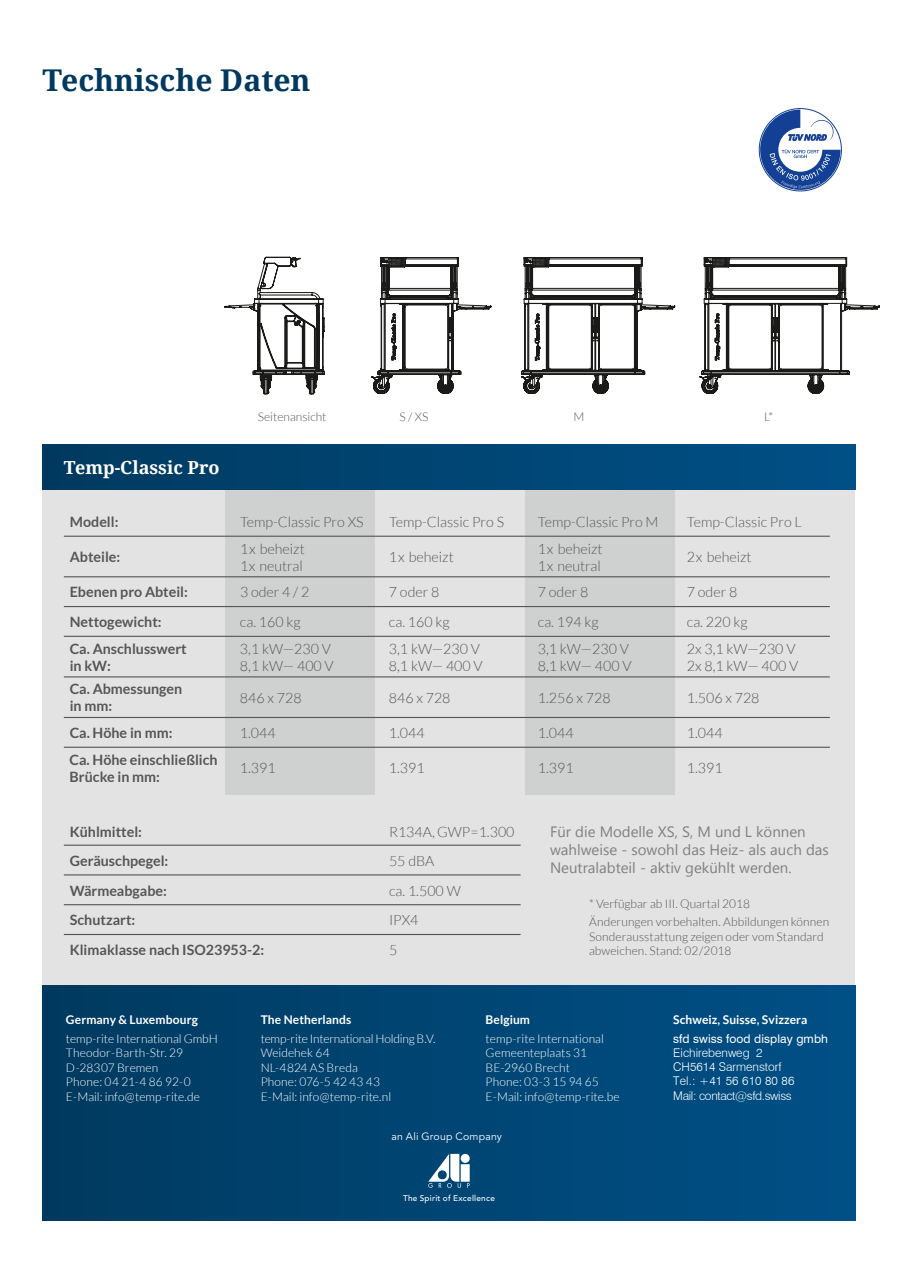
<style>
.page{position:relative;width:898px;height:1263px;background:#fff}
.page>*{position:absolute;margin:0;border:0;box-sizing:border-box;transform-origin:0 0}
.t1{font:700 30px "Droid Serif";color:#00395f}
.t2{font:700 18px "Droid Serif";color:#fff}
.t3{font:15px/18px "Leelawadee UI";color:#808080}
.t4{font:300 14.25px/17.1px "Lato";color:#565656}
.t5{font:700 14.25px/17.1px "Lato";color:#565656}
.t6{font:300 12px/14.4px "Lato";color:#fff}
.t7{font:300 12px/18.6px "Lato";letter-spacing:.005em;color:#565656}
.t8{font:300 12px/14.4px "Swiss 721 BT";color:#fff}
.t9{font:700 12px "Lato";letter-spacing:.005em;color:#fff}
.t10{font:12px "Swiss 721 BT";letter-spacing:.005em;color:#fff}
.t11{font:10.5px "Avenir LT Std";letter-spacing:.02em;color:#fff}
.t12{font:500 8.25px "Avenir LT Std";letter-spacing:.03em;color:#fff}
</style>
<div class="page">
<div style="left:43px;top:985px;width:812px;height:235px;background:linear-gradient(to right,#003a60,#005087)"></div>
<div style="left:43px;top:489px;width:812px;height:496px;background:#e3e3e3"></div>
<div style="left:225px;top:489px;width:150px;height:306px;background:#cfd0d0"></div>
<div style="left:524px;top:489px;width:150px;height:306px;background:#cfd0d0"></div>
<svg style="left:371px;top:257px;width:120px;height:137px"></svg>
<img style="left:389px;top:258px;width:15px;height:8px">
<svg style="left:521px;top:257px;width:155px;height:137px"></svg>
<img style="left:533px;top:258px;width:15px;height:8px">
<svg style="left:224px;top:257px;width:101px;height:137px"></svg>
<svg style="left:699px;top:257px;width:181px;height:137px"></svg>
<img style="left:713px;top:258px;width:15px;height:8px">
<div style="left:43px;top:445px;width:812px;height:44px;background:linear-gradient(to right,#003a60,#005087)"></div>
<hr style="left:64px;top:536px;width:170px;height:1px;background:#565656">
<hr style="left:234px;top:536px;width:149px;height:1px;background:#565656">
<hr style="left:383px;top:536px;width:148px;height:1px;background:#565656">
<hr style="left:531px;top:536px;width:149px;height:1px;background:#565656">
<hr style="left:680px;top:536px;width:149px;height:1px;background:#565656">
<hr style="left:64px;top:576px;width:170px;height:1px;background:#565656">
<hr style="left:234px;top:576px;width:149px;height:1px;background:#565656">
<hr style="left:383px;top:576px;width:148px;height:1px;background:#565656">
<hr style="left:531px;top:576px;width:149px;height:1px;background:#565656">
<hr style="left:680px;top:576px;width:149px;height:1px;background:#565656">
<hr style="left:64px;top:606px;width:170px;height:1px;background:#565656">
<hr style="left:234px;top:606px;width:149px;height:1px;background:#565656">
<hr style="left:383px;top:606px;width:148px;height:1px;background:#565656">
<hr style="left:531px;top:606px;width:149px;height:1px;background:#565656">
<hr style="left:680px;top:606px;width:149px;height:1px;background:#565656">
<hr style="left:64px;top:636px;width:170px;height:1px;background:#565656">
<hr style="left:234px;top:636px;width:149px;height:1px;background:#565656">
<hr style="left:383px;top:636px;width:148px;height:1px;background:#565656">
<hr style="left:531px;top:636px;width:149px;height:1px;background:#565656">
<hr style="left:680px;top:636px;width:149px;height:1px;background:#565656">
<hr style="left:64px;top:676px;width:170px;height:1px;background:#565656">
<hr style="left:234px;top:676px;width:149px;height:1px;background:#565656">
<hr style="left:383px;top:676px;width:148px;height:1px;background:#565656">
<hr style="left:531px;top:676px;width:149px;height:1px;background:#565656">
<hr style="left:680px;top:676px;width:149px;height:1px;background:#565656">
<hr style="left:64px;top:717px;width:170px;height:1px;background:#565656">
<hr style="left:234px;top:717px;width:149px;height:1px;background:#565656">
<hr style="left:383px;top:717px;width:148px;height:1px;background:#565656">
<hr style="left:531px;top:717px;width:149px;height:1px;background:#565656">
<hr style="left:680px;top:717px;width:149px;height:1px;background:#565656">
<hr style="left:64px;top:747px;width:170px;height:1px;background:#565656">
<hr style="left:234px;top:747px;width:149px;height:1px;background:#565656">
<hr style="left:383px;top:747px;width:148px;height:1px;background:#565656">
<hr style="left:531px;top:747px;width:149px;height:1px;background:#565656">
<hr style="left:680px;top:747px;width:149px;height:1px;background:#565656">
<hr style="left:64px;top:845px;width:319px;height:1px;background:#565656">
<hr style="left:383px;top:845px;width:137px;height:1px;background:#565656">
<hr style="left:64px;top:874px;width:319px;height:1px;background:#565656">
<hr style="left:383px;top:874px;width:137px;height:1px;background:#565656">
<hr style="left:64px;top:904px;width:319px;height:1px;background:#565656">
<hr style="left:383px;top:904px;width:137px;height:1px;background:#565656">
<hr style="left:64px;top:934px;width:319px;height:1px;background:#565656">
<hr style="left:383px;top:934px;width:137px;height:1px;background:#565656">
<div style="left:460px;top:1154px;width:9px;height:9px;background:#fff;border-radius:50%"></div>
<div style="left:460px;top:1164px;width:9px;height:18px;background:#fff"></div>
<svg style="left:428px;top:1154px;width:33px;height:34px"></svg>
<svg style="left:759px;top:110px;width:81px;height:80px"></svg>
<h1 class="t1" style="left:43px;top:59px;width:269px">Technische Daten</h1>
<p class="t7" style="left:258px;top:407px;width:70px">Seitenansicht</p>
<p class="t7" style="left:399px;top:407px;width:30px">S / XS</p>
<p class="t7" style="left:573px;top:407px;width:12px">M</p>
<p class="t7" style="left:763px;top:407px;width:11px">L*</p>
<p class="t2" style="left:64px;top:455px;width:157px">Temp-Classic Pro</p>
<p class="t5" style="left:70px;top:513px;width:50px">Modell:</p>
<p class="t4" style="left:240px;top:513px;width:125px">Temp-Classic Pro XS</p>
<p class="t4" style="left:389px;top:513px;width:116px">Temp-Classic Pro S</p>
<p class="t4" style="left:537px;top:513px;width:122px">Temp-Classic Pro M</p>
<p class="t4" style="left:686px;top:513px;width:116px">Temp-Classic Pro L</p>
<p class="t5" style="left:70px;top:548px;width:52px">Abteile:</p>
<p class="t4" style="left:240px;top:540px;width:66px">1 x beheizt<br>1 x neutral</p>
<p class="t4" style="left:389px;top:549px;width:66px">1 x beheizt</p>
<p class="t4" style="left:537px;top:540px;width:66px">1 x beheizt<br>1 x neutral</p>
<p class="t4" style="left:686px;top:549px;width:66px">2 x beheizt</p>
<p class="t5" style="left:70px;top:583px;width:120px">Ebenen pro Abteil:</p>
<p class="t4" style="left:240px;top:584px;width:71px">3 oder 4 / 2</p>
<p class="t4" style="left:389px;top:584px;width:52px">7 oder 8</p>
<p class="t4" style="left:537px;top:584px;width:52px">7 oder 8</p>
<p class="t4" style="left:686px;top:584px;width:52px">7 oder 8</p>
<p class="t5" style="left:70px;top:613px;width:93px">Nettogewicht:</p>
<p class="t4" style="left:240px;top:614px;width:62px">ca. 160 kg</p>
<p class="t4" style="left:389px;top:614px;width:62px">ca. 160 kg</p>
<p class="t4" style="left:537px;top:614px;width:62px">ca. 194 kg</p>
<p class="t4" style="left:686px;top:614px;width:62px">ca. 220 kg</p>
<p class="t5" style="left:70px;top:640px;width:118px">Ca. Anschlusswert in kW:</p>
<p class="t4" style="left:240px;top:640px;width:95px">3,1 kW—230 V<br>8,1 kW— 400 V</p>
<p class="t4" style="left:389px;top:640px;width:95px">3,1 kW—230 V<br>8,1 kW— 400 V</p>
<p class="t4" style="left:537px;top:640px;width:95px">3,1 kW—230 V<br>8,1 kW— 400 V</p>
<p class="t4" style="left:686px;top:640px;width:113px">2x 3,1 kW—230 V<br>2x 8,1 kW— 400 V</p>
<p class="t5" style="left:70px;top:680px;width:114px">Ca. Abmessungen in mm:</p>
<p class="t4" style="left:240px;top:689px;width:63px">846 x 728</p>
<p class="t4" style="left:389px;top:689px;width:63px">846 x 728</p>
<p class="t4" style="left:537px;top:689px;width:74px">1.256 x 728</p>
<p class="t4" style="left:686px;top:689px;width:74px">1.506 x 728</p>
<p class="t5" style="left:70px;top:724px;width:104px">Ca. Höhe in mm:</p>
<p class="t4" style="left:240px;top:724px;width:37px">1.044</p>
<p class="t4" style="left:388px;top:724px;width:37px">1.044</p>
<p class="t4" style="left:537px;top:724px;width:37px">1.044</p>
<p class="t4" style="left:686px;top:724px;width:37px">1.044</p>
<p class="t5" style="left:70px;top:751px;width:149px">Ca. Höhe einschließlich<br>Brücke in mm:</p>
<p class="t4" style="left:240px;top:760px;width:37px">1.391</p>
<p class="t4" style="left:388px;top:760px;width:37px">1.391</p>
<p class="t4" style="left:537px;top:760px;width:37px">1.391</p>
<p class="t4" style="left:686px;top:760px;width:37px">1.391</p>
<p class="t5" style="left:70px;top:823px;width:74px">Kühlmittel:</p>
<p class="t4" style="left:389px;top:823px;width:127px">R134A, GWP=1.300</p>
<p class="t5" style="left:70px;top:852px;width:100px">Geräuschpegel:</p>
<p class="t4" style="left:389px;top:852px;width:47px">55 dBA</p>
<p class="t5" style="left:70px;top:882px;width:99px">Wärmeabgabe:</p>
<p class="t4" style="left:389px;top:882px;width:73px">ca. 1.500 W</p>
<p class="t5" style="left:70px;top:911px;width:67px">Schutzart:</p>
<p class="t4" style="left:389px;top:912px;width:31px">IPX4</p>
<p class="t5" style="left:70px;top:941px;width:196px">Klimaklasse nach ISO23953-2:</p>
<p class="t4" style="left:389px;top:941px;width:10px">5</p>
<p class="t3" style="left:550px;top:822px;width:280px">Für die Modelle XS, S, M und L können wahlweise - sowohl das Heiz- als auch das<br>Neutralabteil - aktiv gekühlt werden.</p>
<p class="t7" style="left:588px;top:894px;width:241px">* Verfügbar ab III. Quartal 2018<br>Änderungen vorbehalten. Abbildungen können</p>
<p class="t7" style="left:588px;top:929px;width:236px;line-height:14.4px">Sonderausstattung zeigen oder vom Standard abweichen. Stand: 02/2018</p>
<p class="t9" style="left:66px;top:1013px;width:133px">Germany &amp; Luxembourg</p>
<p class="t6" style="left:66px;top:1031px;width:153px">temp-rite International GmbH<br>Theodor-Barth-Str. 29<br>D-28307 Bremen<br>Phone: 04 21-4 86 92-0<br>E-Mail: info@temp-rite.de</p>
<p class="t9" style="left:260px;top:1013px;width:92px">The Netherlands</p>
<p class="t6" style="left:260px;top:1031px;width:176px">temp-rite International Holding B.V.<br>Weidehek 64<br>NL-4824 AS Breda<br>Phone: 076-5 42 43 43<br>E-Mail: info@temp-rite.nl</p>
<p class="t9" style="left:485px;top:1013px;width:46px">Belgium</p>
<p class="t6" style="left:485px;top:1031px;width:135px">temp-rite International<br>Gemeenteplaats 31<br>BE-2960 Brecht<br>Phone: 03-3 15 94 65<br>E-Mail: info@temp-rite.be</p>
<p class="t11" style="left:391px;top:1131px;width:112px">an Ali Group Company</p>
<p class="t12" style="left:403px;top:1194px;width:93px">The Spirit of Excellence</p>
<p class="t9" style="left:673px;top:1013px;width:136px">Schweiz, Suisse, Svizzera</p>
<p class="t10" style="left:673px;top:1031px;width:156px">sfd swiss food display gmbh</p>
<p class="t8" style="left:673px;top:1045px;width:123px">Eichirebenweg 2<br>CH5614 Sarmenstorf<br>Tel.: +41 56 610 80 86<br>Mail: contact@sfd.swiss</p>
</div>
